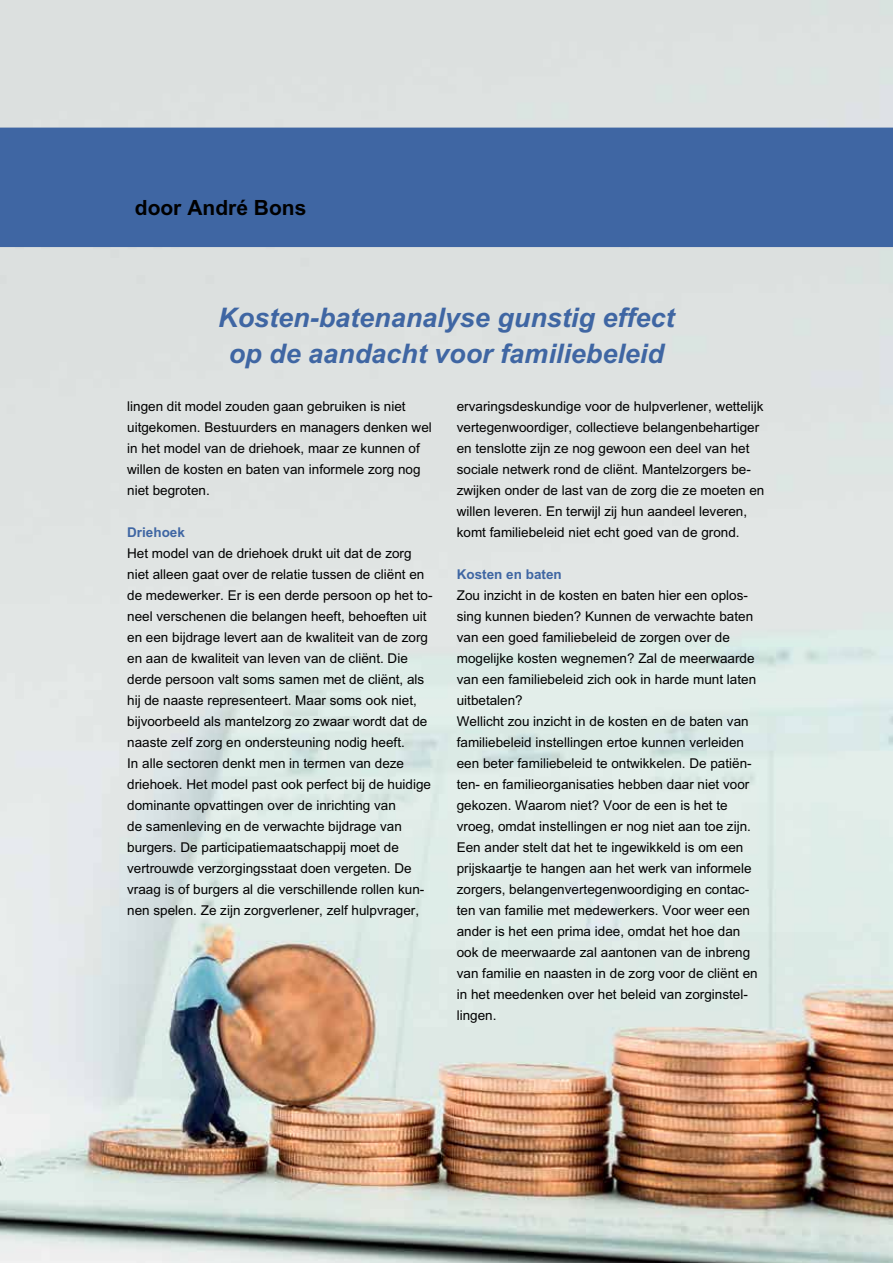
<style>
.page{position:relative;width:893px;height:1263px;background:#fff}
.page>*{position:absolute;margin:0;border:0;box-sizing:border-box;transform-origin:0 0}
.t1{font:italic 700 27px/36px "Arial";color:#3f66a3;text-align:center}
.t2{font:700 21px "Arial";color:#000}
.t3{font:13.5px/21px "Arial";color:#000}
.t4{font:700 13.5px "Arial";color:#3f66a3}
</style>
<div class="page">
<img style="left:0;top:247px;width:893px;height:1016px">
<div style="left:0;top:128px;width:893px;height:119px;background:#3f66a3"></div>
<h2 class="t2" style="left:135px;top:195px;width:173px">door André Bons</h2>
<h1 class="t1" style="left:218px;top:300px;width:458px">Kosten-batenanalyse gunstig effect op de aandacht voor familiebeleid</h1>
<p class="t3" style="left:127px;top:396px;width:306px">lingen dit model zouden gaan gebruiken is niet uitgekomen. Bestuurders en managers denken wel in het model van de driehoek, maar ze kunnen of willen de kosten en baten van informele zorg nog niet begroten.</p>
<p class="t4" style="left:127px;top:525px;width:59px">Driehoek</p>
<p class="t3" style="left:127px;top:543px;width:307px">Het model van de driehoek drukt uit dat de zorg niet alleen gaat over de relatie tussen de cliënt en de medewerker. Er is een derde persoon op het to&shy;neel verschenen die belangen heeft, behoeften uit en een bijdrage levert aan de kwaliteit van de zorg en aan de kwaliteit van leven van de cliënt. Die derde persoon valt soms samen met de cliënt, als hij de naaste representeert. Maar soms ook niet, bijvoorbeeld als mantelzorg zo zwaar wordt dat de naaste zelf zorg en ondersteuning nodig heeft.<br>In alle sectoren denkt men in termen van deze driehoek. Het model past ook perfect bij de huidige dominante opvattingen over de inrichting van<br>de samenleving en de verwachte bijdrage van burgers. De participatiemaatschappij moet de vertrouwde verzorgingsstaat doen vergeten. De vraag is of burgers al die verschillende rollen kun&shy;nen spelen. Ze zijn zorgverlener, zelf hulpvrager,</p>
<p class="t3" style="left:457px;top:396px;width:309px">ervaringsdeskundige voor de hulpverlener, wettelijk vertegenwoordiger, collectieve belangenbehartiger en tenslotte zijn ze nog gewoon een deel van het sociale netwerk rond de cliënt. Mantelzorgers be&shy;zwijken onder de last van de zorg die ze moeten en willen leveren. En terwijl zij hun aandeel leveren, komt familiebeleid niet echt goed van de grond.</p>
<p class="t4" style="left:457px;top:567px;width:107px">Kosten en baten</p>
<p class="t3" style="left:457px;top:585px;width:302px">Zou inzicht in de kosten en baten hier een oplos&shy;sing kunnen bieden? Kunnen de verwachte baten van een goed familiebeleid de zorgen over de mogelijke kosten wegnemen? Zal de meerwaarde van een familiebeleid zich ook in harde munt laten uitbetalen?<br>Wellicht zou inzicht in de kosten en de baten van familiebeleid instellingen ertoe kunnen verleiden een beter familiebeleid te ontwikkelen. De patiën&shy;ten- en familieorganisaties hebben daar niet voor gekozen. Waarom niet? Voor de een is het te vroeg, omdat instellingen er nog niet aan toe zijn.<br>Een ander stelt dat het te ingewikkeld is om een prijskaartje te hangen aan het werk van informele zorgers, belangenvertegenwoordiging en contac&shy;ten van familie met medewerkers. Voor weer een ander is het een prima idee, omdat het hoe dan ook de meerwaarde zal aantonen van de inbreng van familie en naasten in de zorg voor de cliënt en in het meedenken over het beleid van zorginstel&shy;lingen.</p>
</div>
